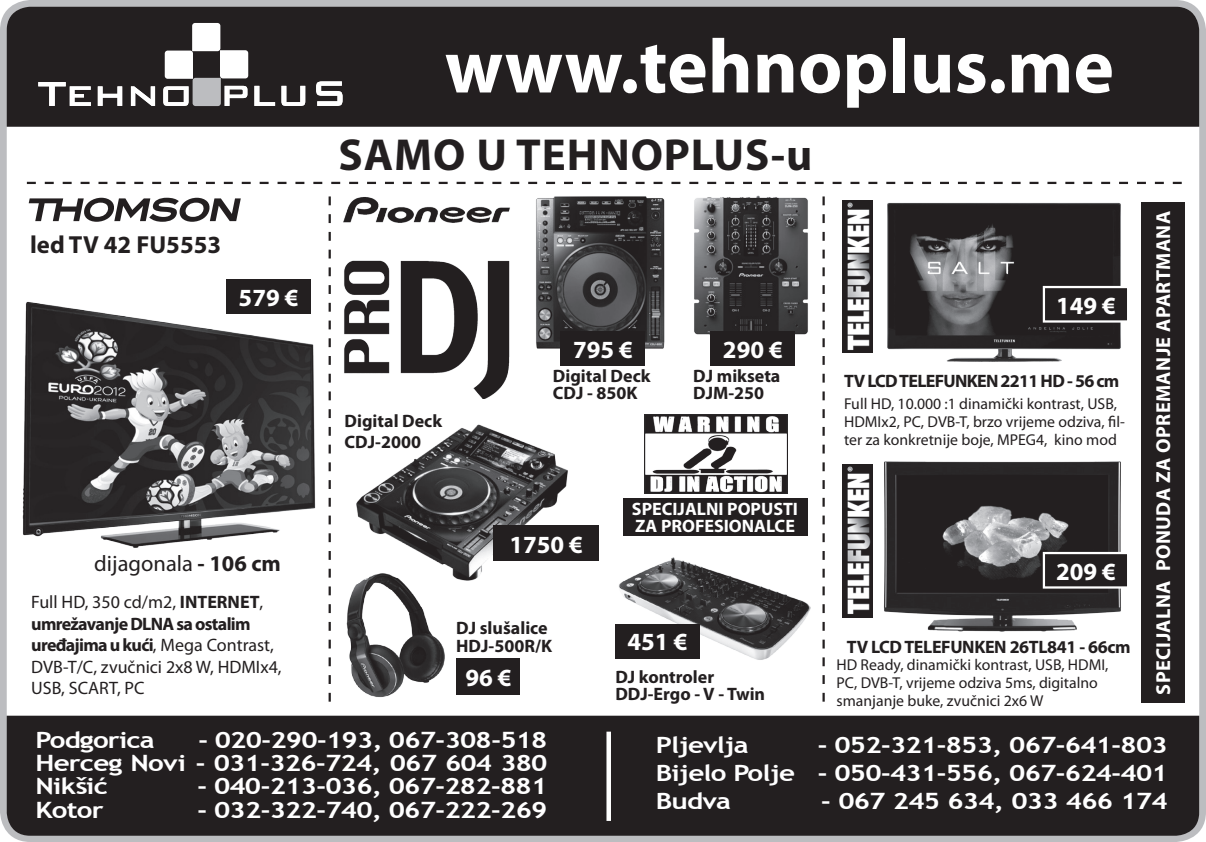
<style>
.page{position:relative;width:1206px;height:842px;background:#fff}
.page>*{position:absolute;margin:0;border:0;box-sizing:border-box;transform-origin:0 0}
.t1{font:700 76.95px "Myriad Pro";color:#fff}
.t2{font:700 45px "Myriad Pro";letter-spacing:.02em;color:#231f20}
.t3{font:700 24.75px "Myriad Pro";color:#fff}
.t4{font:700 24.75px "Myriad Pro";color:#231f20}
.t5{font:700 22.5px "Trebuchet MS";letter-spacing:-.03em;color:#fff;scale:1.23 1}
.t6{font:22.5px "Myriad Pro";color:#231f20}
.t7{font:700 20.25px "Myriad Pro";letter-spacing:.02em;color:#fff}
.t8{font:18px/21.6px "Myriad Pro";color:#231f20}
.t9{font:700 18px/21.6px "Myriad Pro";color:#231f20}
.t10{font:700 18px/17.1px "Myriad Pro";color:#fff}
.t11{font:700 18px "Myriad Pro";letter-spacing:-.02em;color:#231f20}
.t12{font:700 18px "Myriad Pro";letter-spacing:-.04em;color:#231f20}
.t13{font:15.75px/18px "Myriad Pro";color:#231f20}
.s1{font-weight:700}
</style>
<div class="page">
<div style="left:0;top:0;width:1205px;height:842px;border:7px solid #bcbdc0;border-radius:27px"></div>
<div style="left:7px;top:7px;width:1192px;height:120px;background:#231f20"></div>
<div style="left:7px;top:716px;width:1192px;height:120px;background:#231f20"></div>
<svg style="left:38px;top:23px;width:304px;height:83px"></svg>
<svg style="left:29px;top:198px;width:212px;height:24px"></svg>
<div style="left:606px;top:732px;width:5px;height:89px;background:#fff"></div>
<div style="left:226px;top:279px;width:85px;height:35px;background:#231f20"></div>
<div style="left:456px;top:658px;width:64px;height:37px;background:#231f20"></div>
<img style="left:23px;top:301px;width:293px;height:247px">
<svg style="left:328px;top:196px;width:3px;height:506px"></svg>
<svg style="left:27px;top:182px;width:1154px;height:2px"></svg>
<svg style="left:822px;top:196px;width:2px;height:506px"></svg>
<img style="left:343px;top:197px;width:167px;height:202px">
<img style="left:346px;top:582px;width:99px;height:115px">
<img style="left:694px;top:195px;width:114px;height:142px">
<div style="left:711px;top:332px;width:84px;height:34px;background:#231f20"></div>
<img style="left:356px;top:424px;width:217px;height:158px">
<div style="left:623px;top:498px;width:184px;height:38px;background:#231f20"></div>
<img style="left:618px;top:557px;width:192px;height:103px">
<img style="left:536px;top:196px;width:129px;height:155px">
<div style="left:561px;top:332px;width:84px;height:34px;background:#231f20"></div>
<div style="left:615px;top:624px;width:84px;height:34px;background:#231f20"></div>
<div style="left:493px;top:526px;width:106px;height:35px;background:#231f20"></div>
<img style="left:644px;top:415px;width:143px;height:78px">
<img style="left:887px;top:202px;width:234px;height:159px">
<img style="left:843px;top:200px;width:30px;height:153px">
<img style="left:843px;top:464px;width:30px;height:153px">
<img style="left:884px;top:461px;width:237px;height:171px">
<div style="left:1140px;top:203px;width:44px;height:500px;background:#231f20"></div>
<div style="left:1043px;top:287px;width:85px;height:34px;background:#231f20"></div>
<div style="left:1042px;top:286px;width:87px;height:37px;border:2px solid #fff"></div>
<div style="left:1043px;top:553px;width:85px;height:34px;background:#231f20"></div>
<div style="left:1042px;top:552px;width:87px;height:37px;border:2px solid #fff"></div>
<p class="t4" style="left:30px;top:229px;width:192px">led TV 42 FU5553</p>
<p class="t3" style="left:239px;top:281px;width:61px">579 €</p>
<p class="t6" style="left:94px;top:549px;width:188px">dijagonala <span class="s1">- 106 cm</span></p>
<p class="t8" style="left:31px;top:591px;width:252px">Full HD, 350 cd/m2, <span class="s1">INTERNET</span>, <span class="s1">umrežavanje DLNA sa ostalim uređajima u kući</span>, Mega Contrast,<br>DVB-T/C, zvučnici 2x8 W, HDMIx4,<br>USB, SCART, PC</p>
<p class="t1" style="left:445px;top:16px;width:671px">www.tehnoplus.me</p>
<p class="t2" style="left:339px;top:125px;width:475px">SAMO U TEHNOPLUS-u</p>
<p class="t9" style="left:344px;top:409px;width:99px">Digital Deck<br>CDJ-2000</p>
<p class="t3" style="left:573px;top:334px;width:61px">795 €</p>
<p class="t9" style="left:553px;top:367px;width:99px;line-height:17.1px">Digital Deck<br>CDJ - 850K</p>
<p class="t3" style="left:723px;top:334px;width:61px">290 €</p>
<p class="t9" style="left:693px;top:365px;width:89px">DJ mikseta</p>
<p class="t9" style="left:693px;top:382px;width:72px">DJM-250</p>
<p class="t3" style="left:509px;top:528px;width:75px">1750 €</p>
<p class="t10" style="left:632px;top:500px;width:168px">SPECIJALNI POPUSTI<br>ZA PROFESIONALCE</p>
<p class="t9" style="left:456px;top:616px;width:93px">DJ slušalice</p>
<p class="t9" style="left:456px;top:634px;width:97px">HDJ-500R/K</p>
<p class="t3" style="left:465px;top:662px;width:48px">96 €</p>
<p class="t3" style="left:627px;top:626px;width:61px">451 €</p>
<p class="t9" style="left:615px;top:666px;width:100px">DJ kontroler</p>
<p class="t9" style="left:615px;top:683px;width:151px">DDJ-Ergo - V - Twin</p>
<p class="t3" style="left:1056px;top:289px;width:61px">149 €</p>
<p class="t12" style="left:844px;top:369px;width:277px">TV LCD TELEFUNKEN 2211 HD - 56 cm</p>
<p class="t13" style="left:844px;top:395px;width:282px">Full HD, 10.000 :1 dinamički kontrast, USB,<br>HDMIx2, PC, DVB-T, brzo vrijeme odziva, fil&shy;ter za konkretnije boje, MPEG4, kino mod</p>
<p class="t3" style="left:1056px;top:555px;width:61px">209 €</p>
<p class="t11" style="left:846px;top:635px;width:285px">TV LCD TELEFUNKEN 26TL841 - 66cm</p>
<p class="t13" style="left:836px;top:655px;width:273px">HD Ready, dinamički kontrast, USB, HDMI,<br>PC, DVB-T, vrijeme odziva 5ms, digitalno smanjanje buke, zvučnici 2x6 W</p>
<p class="t7" style="left:1150px;top:695px;width:485px;rotate:-90deg">SPECIJALNA PONUDA ZA OPREMANJE APARTMANA</p>
<p class="t5" style="left:36px;top:725px;width:98px">Podgorica</p>
<p class="t5" style="left:198px;top:725px;width:285px">- 020-290-193, 067-308-518</p>
<p class="t5" style="left:36px;top:749px;width:418px">Herceg Novi - 031-326-724, 067 604 380</p>
<p class="t5" style="left:36px;top:772px;width:60px">Nikšić</p>
<p class="t5" style="left:197px;top:772px;width:286px">- 040-213-036, 067-282-881</p>
<p class="t5" style="left:36px;top:796px;width:57px">Kotor</p>
<p class="t5" style="left:197px;top:796px;width:286px">- 032-322-740, 067-222-269</p>
<p class="t5" style="left:656px;top:731px;width:77px">Pljevlja</p>
<p class="t5" style="left:817px;top:731px;width:286px">- 052-321-853, 067-641-803</p>
<p class="t5" style="left:656px;top:758px;width:417px">Bijelo Polje - 050-431-556, 067-624-401</p>
<p class="t5" style="left:656px;top:786px;width:63px">Budva</p>
<p class="t5" style="left:820px;top:786px;width:283px">- 067 245 634, 033 466 174</p>
</div>
